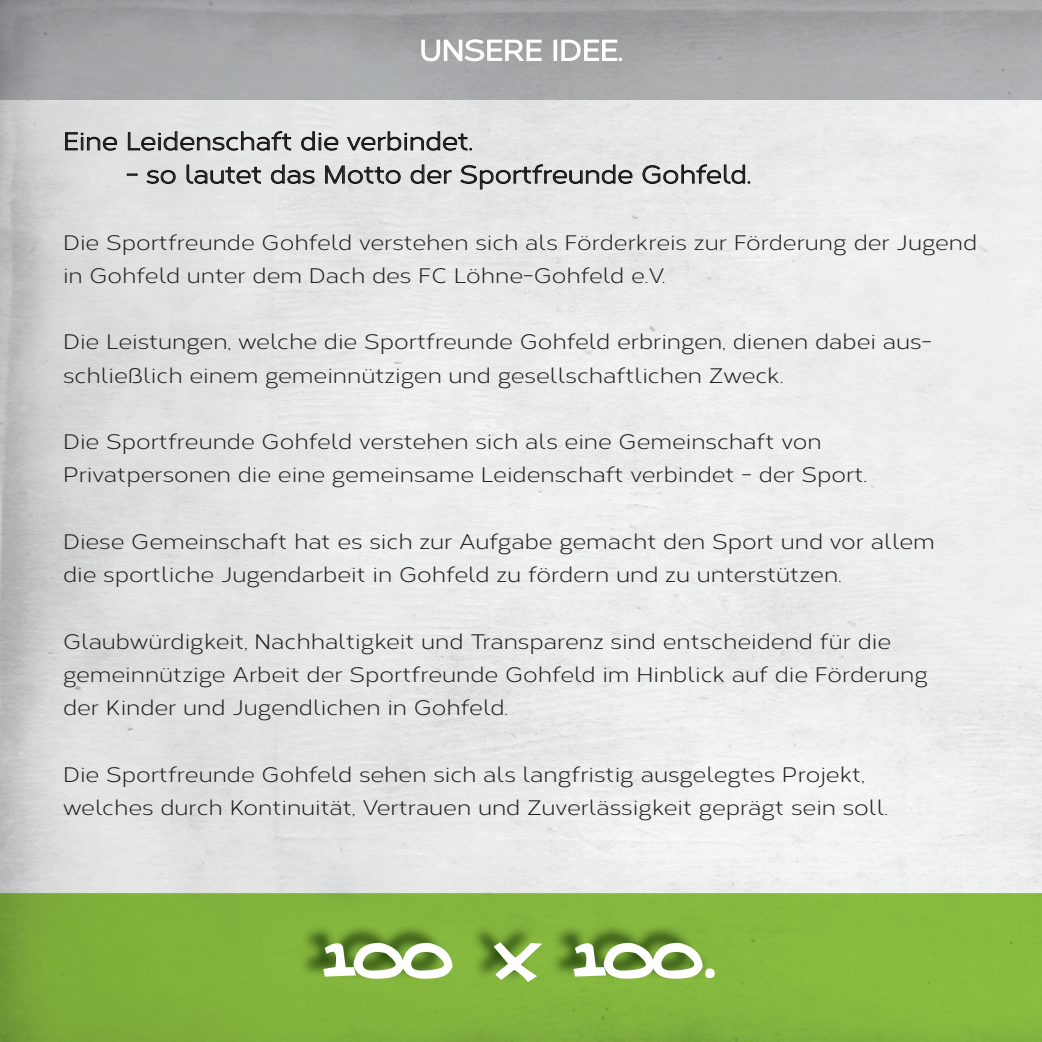
<style>
.page{position:relative;width:1042px;height:1042px;background:#fff}
.page>*{position:absolute;margin:0;border:0;box-sizing:border-box;transform-origin:0 0}
.t1{font:61.25px "Lavender Lime";color:#fff;scale:1.09 1}
.t2{font:24.5px "Corbert";color:#231f20;scale:1.09 1}
.t3{font:21px/33.2px "Corbert";color:#231f20;scale:1.09 1}
</style>
<div class="page">
<img style="left:0;top:893px;width:306px;height:149px">
<div style="left:306px;top:893px;width:736px;height:37px;background:#86b93f"></div>
<img style="left:674px;top:930px;width:368px;height:112px">
<div style="left:306px;top:982px;width:368px;height:60px;background:#82b43e"></div>
<svg style="left:420px;top:38px;width:122px;height:25px"></svg>
<div style="left:553px;top:40px;width:4px;height:21px;border:2px solid #fff"></div>
<svg style="left:560px;top:39px;width:62px;height:23px"></svg>
<img style="left:299px;top:924px;width:410px;height:58px">
<svg style="left:321px;top:941px;width:133px;height:38px"></svg>
<svg style="left:491px;top:940px;width:55px;height:44px"></svg>
<svg style="left:571px;top:941px;width:146px;height:39px"></svg>
<svg style="left:65px;top:132px;width:52px;height:19px"></svg>
<svg style="left:127px;top:131px;width:164px;height:20px;background:#a7a8a8"></svg>
<svg style="left:301px;top:131px;width:38px;height:20px"></svg>
<svg style="left:346px;top:131px;width:126px;height:20px;background:#acadac"></svg>
<svg style="left:127px;top:174px;width:11px;height:2px"></svg>
<svg style="left:146px;top:170px;width:30px;height:14px"></svg>
<svg style="left:186px;top:164px;width:75px;height:20px"></svg>
<svg style="left:271px;top:164px;width:44px;height:20px"></svg>
<svg style="left:325px;top:165px;width:76px;height:19px"></svg>
<svg style="left:410px;top:164px;width:42px;height:20px"></svg>
<svg style="left:460px;top:164px;width:173px;height:26px;background:#b7b8b8"></svg>
<svg style="left:642px;top:164px;width:108px;height:20px;background:#ababab"></svg>
<p class="t2" style="left:63px;top:124px;width:377px">Eine Leidenschaft die verbindet.</p>
<p class="t2" style="left:126px;top:157px;width:575px">- so lautet das Motto der Sportfreunde Gohfeld.</p>
<p class="t3" style="left:63px;top:224px;width:840px">Die Sportfreunde Gohfeld verstehen sich als Förderkreis zur Förderung der Jugend in Gohfeld unter dem Dach des FC Löhne-Gohfeld e.V.</p>
<p class="t3" style="left:63px;top:324px;width:799px">Die Leistungen, welche die Sportfreunde Gohfeld erbringen, dienen dabei aus&shy;schließlich einem gemeinnützigen und gesellschaftlichen Zweck.</p>
<p class="t3" style="left:63px;top:424px;width:739px">Die Sportfreunde Gohfeld verstehen sich als eine Gemeinschaft von<br>Privatpersonen die eine gemeinsame Leidenschaft verbindet - der Sport.</p>
<p class="t3" style="left:63px;top:524px;width:801px">Diese Gemeinschaft hat es sich zur Aufgabe gemacht den Sport und vor allem die sportliche Jugendarbeit in Gohfeld zu fördern und zu unterstützen.</p>
<p class="t3" style="left:63px;top:623px;width:795px">Glaubwürdigkeit, Nachhaltigkeit und Transparenz sind entscheidend für die gemeinnützige Arbeit der Sportfreunde Gohfeld im Hinblick auf die Förderung der Kinder und Jugendlichen in Gohfeld.</p>
<p class="t3" style="left:63px;top:756px;width:758px">Die Sportfreunde Gohfeld sehen sich als langfristig ausgelegtes Projekt, welches durch Kontinuität, Vertrauen und Zuverlässigkeit geprägt sein soll.</p>
<h1 class="t1" style="left:325px;top:921px;width:361px">100 x 100.</h1>
</div>
